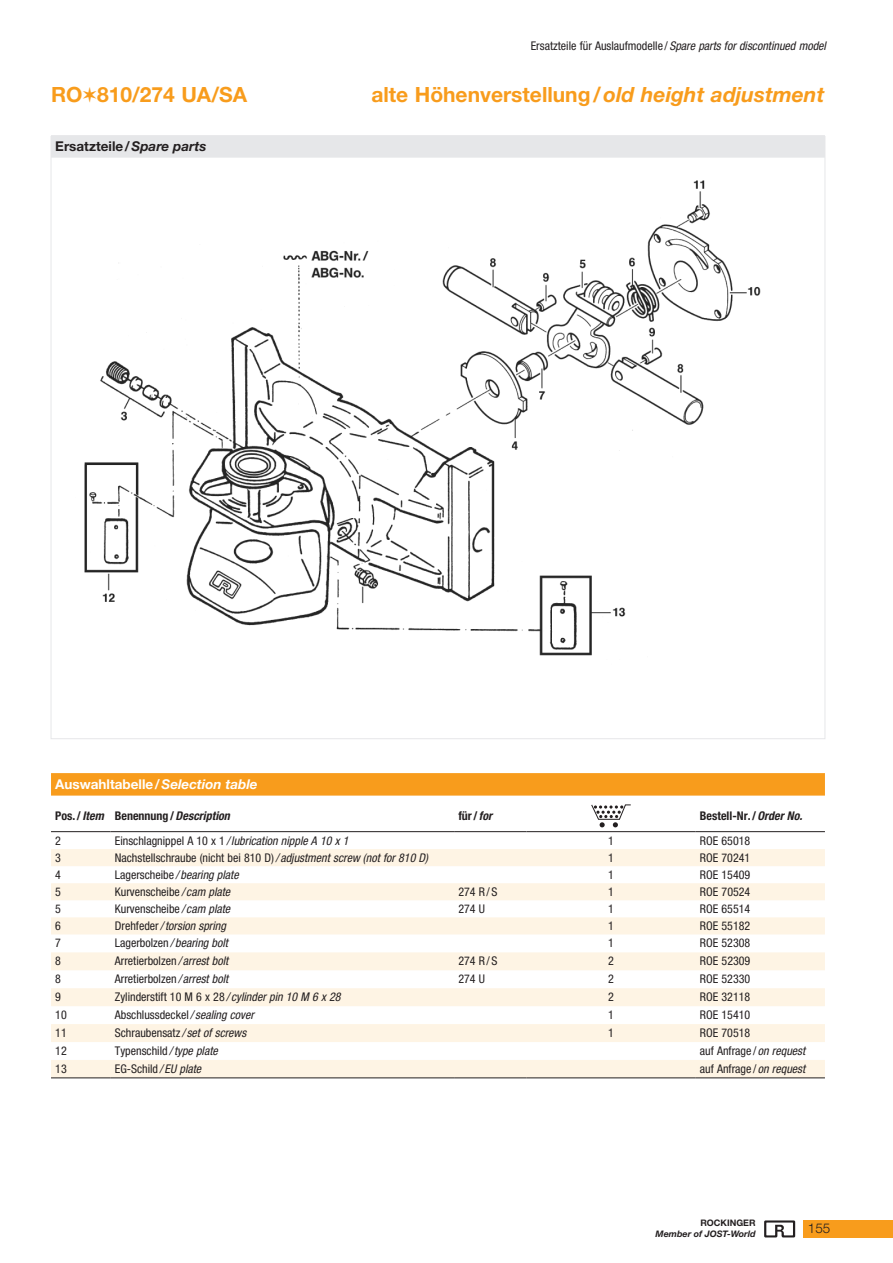
<style>
.page{position:relative;width:893px;height:1263px;background:#fff}
.page>*{position:absolute;margin:0;border:0;box-sizing:border-box;transform-origin:0 0}
.t1{font:700 21px "Helvetica Neue LT Pro";color:#f89c1c}
.t2{font:700 13.5px "Helvetica Neue LT Pro";color:#fff}
.t3{font:700 13.5px "Helvetica Neue LT Pro";color:#231f20}
.t4{font:300 13.5px "Helvetica Neue LT Pro";color:#231f20}
.t5{font:condensed 12px "Helvetica Neue LT Pro";color:#231f20}
.t6{font:italic condensed 12px "Helvetica Neue LT Pro";color:#231f20}
.t7{font:700 condensed 12px "Helvetica Neue LT Pro";color:#231f20}
.t8{font:italic 700 9px "Helvetica Neue LT Pro";color:#231f20}
.t9{font:700 9px "Helvetica Neue LT Pro";color:#231f20}
.s1{font-style:normal}
.s2{font-style:italic}
</style>
<div class="page">
<div style="left:804px;top:1220px;width:89px;height:17px;background:#f89c1c"></div>
<svg style="left:764px;top:1220px;width:31px;height:17px"></svg>
<img style="left:84px;top:180px;width:677px;height:476px">
<div style="left:51px;top:135px;width:774px;height:23px;background:#e6e7e9"></div>
<div style="left:51px;top:773px;width:774px;height:23px;background:#f89c1c"></div>
<svg style="left:51px;top:849px;width:774px;height:228px;fill:#fef4e4"></svg>
<hr style="left:51px;top:831px;width:60px;height:1px;background:#231f20">
<hr style="left:111px;top:831px;width:343px;height:1px;background:#231f20">
<hr style="left:454px;top:831px;width:72px;height:1px;background:#231f20">
<hr style="left:526px;top:831px;width:170px;height:1px;background:#231f20">
<hr style="left:696px;top:831px;width:129px;height:1px;background:#231f20">
<hr style="left:51px;top:1077px;width:60px;height:1px;background:#231f20">
<hr style="left:111px;top:1077px;width:343px;height:1px;background:#231f20">
<hr style="left:454px;top:1077px;width:72px;height:1px;background:#231f20">
<hr style="left:526px;top:1077px;width:170px;height:1px;background:#231f20">
<hr style="left:696px;top:1077px;width:129px;height:1px;background:#231f20">
<svg style="left:591px;top:804px;width:40px;height:23px"></svg>
<p class="t6" style="left:531px;top:38px;width:297px"><span class="s1">Ersatzteile für Auslaufmodelle /</span>Spare parts for discontinued model</p>
<h1 class="t1" style="left:51px;top:81px;width:198px">RO 810/274 UA/SA</h1>
<h1 class="t1" style="left:371px;top:81px;width:455px">alte Höhenverstellung/<span class="s2">old height adjustment</span></h1>
<p class="t3" style="left:55px;top:138px;width:153px">Ersatzteile/<span class="s2">Spare parts</span></p>
<p class="t2" style="left:55px;top:776px;width:204px">Auswahltabelle/<span class="s2">Selection table</span></p>
<p class="t7" style="left:55px;top:809px;width:176px">Pos./<span class="s2">Item</span> Benennung/<span class="s2">Description</span></p>
<p class="t7" style="left:458px;top:809px;width:35px">für/<span class="s2">for</span></p>
<p class="t7" style="left:700px;top:809px;width:104px">Bestell-Nr./<span class="s2">Order No.</span></p>
<p class="t5" style="left:55px;top:833px;width:7px">2</p>
<p class="t6" style="left:115px;top:834px;width:235px"><span class="s1">Einschlagnippel A 10 x 1</span> /lubrication nipple A 10 x 1</p>
<p class="t5" style="left:608px;top:833px;width:7px">1</p>
<p class="t5" style="left:700px;top:833px;width:52px">ROE 65018</p>
<p class="t5" style="left:55px;top:851px;width:7px">3</p>
<p class="t5" style="left:115px;top:851px;width:315px">Nachstellschraube (nicht bei 810 D)<span class="s2">/ adjustment screw (not for 810 D)</span></p>
<p class="t5" style="left:608px;top:851px;width:7px">1</p>
<p class="t5" style="left:700px;top:851px;width:52px">ROE 70241</p>
<p class="t5" style="left:55px;top:868px;width:7px">4</p>
<p class="t6" style="left:115px;top:868px;width:125px"><span class="s1">Lagerscheibe</span> / bearing plate</p>
<p class="t5" style="left:608px;top:868px;width:7px">1</p>
<p class="t5" style="left:700px;top:868px;width:52px">ROE 15409</p>
<p class="t5" style="left:55px;top:885px;width:7px">5</p>
<p class="t5" style="left:115px;top:885px;width:117px">Kurvenscheibe <span class="s2">/ cam plate</span></p>
<p class="t5" style="left:458px;top:885px;width:41px">274 R/S</p>
<p class="t5" style="left:608px;top:885px;width:7px">1</p>
<p class="t5" style="left:700px;top:885px;width:52px">ROE 70524</p>
<p class="t5" style="left:55px;top:902px;width:7px">5</p>
<p class="t5" style="left:115px;top:902px;width:117px">Kurvenscheibe <span class="s2">/ cam plate</span></p>
<p class="t5" style="left:458px;top:902px;width:28px">274 U</p>
<p class="t5" style="left:608px;top:902px;width:7px">1</p>
<p class="t5" style="left:700px;top:902px;width:52px">ROE 65514</p>
<p class="t5" style="left:55px;top:919px;width:7px">6</p>
<p class="t6" style="left:115px;top:919px;width:113px"><span class="s1">Drehfeder</span>/torsion spring</p>
<p class="t5" style="left:608px;top:919px;width:7px">1</p>
<p class="t5" style="left:700px;top:919px;width:52px">ROE 55182</p>
<p class="t5" style="left:55px;top:936px;width:7px">7</p>
<p class="t6" style="left:115px;top:936px;width:115px"><span class="s1">Lagerbolzen</span> / bearing bolt</p>
<p class="t5" style="left:608px;top:936px;width:7px">1</p>
<p class="t5" style="left:700px;top:936px;width:52px">ROE 52308</p>
<p class="t5" style="left:55px;top:954px;width:7px">8</p>
<p class="t5" style="left:115px;top:954px;width:115px">Arretierbolzen <span class="s2">/ arrest bolt</span></p>
<p class="t5" style="left:458px;top:954px;width:41px">274 R/S</p>
<p class="t5" style="left:608px;top:954px;width:7px">2</p>
<p class="t5" style="left:700px;top:954px;width:52px">ROE 52309</p>
<p class="t5" style="left:55px;top:972px;width:7px">8</p>
<p class="t5" style="left:115px;top:972px;width:115px">Arretierbolzen <span class="s2">/ arrest bolt</span></p>
<p class="t5" style="left:458px;top:972px;width:28px">274 U</p>
<p class="t5" style="left:608px;top:972px;width:7px">2</p>
<p class="t5" style="left:700px;top:972px;width:52px">ROE 52330</p>
<p class="t5" style="left:55px;top:990px;width:7px">9</p>
<p class="t5" style="left:115px;top:990px;width:227px">Zylinderstift 10 M 6 x 28 <span class="s2">/ cylinder pin 10 M 6 x 28</span></p>
<p class="t5" style="left:608px;top:990px;width:7px">2</p>
<p class="t5" style="left:700px;top:990px;width:52px">ROE 32118</p>
<p class="t5" style="left:55px;top:1008px;width:13px">10</p>
<p class="t5" style="left:115px;top:1008px;width:141px">Abschlussdeckel<span class="s2">/ sealing cover</span></p>
<p class="t5" style="left:608px;top:1008px;width:7px">1</p>
<p class="t5" style="left:700px;top:1008px;width:52px">ROE 15410</p>
<p class="t5" style="left:55px;top:1025px;width:13px">11</p>
<p class="t5" style="left:115px;top:1025px;width:133px">Schraubensatz<span class="s2">/ set of screws</span></p>
<p class="t5" style="left:608px;top:1025px;width:7px">1</p>
<p class="t5" style="left:700px;top:1025px;width:52px">ROE 70518</p>
<p class="t5" style="left:55px;top:1043px;width:13px">12</p>
<p class="t5" style="left:115px;top:1043px;width:105px">Typenschild <span class="s2">/type plate</span></p>
<p class="t5" style="left:700px;top:1043px;width:107px">auf Anfrage / <span class="s2">on request</span></p>
<p class="t5" style="left:55px;top:1061px;width:13px">13</p>
<p class="t5" style="left:115px;top:1061px;width:88px">EG-Schild <span class="s2">/ EU plate</span></p>
<p class="t5" style="left:700px;top:1061px;width:107px">auf Anfrage / <span class="s2">on request</span></p>
<p class="t9" style="left:700px;top:1217px;width:57px">ROCKINGER</p>
<p class="t8" style="left:655px;top:1228px;width:102px">Member of JOST-World</p>
<p class="t4" style="left:808px;top:1220px;width:24px">155</p>
</div>
